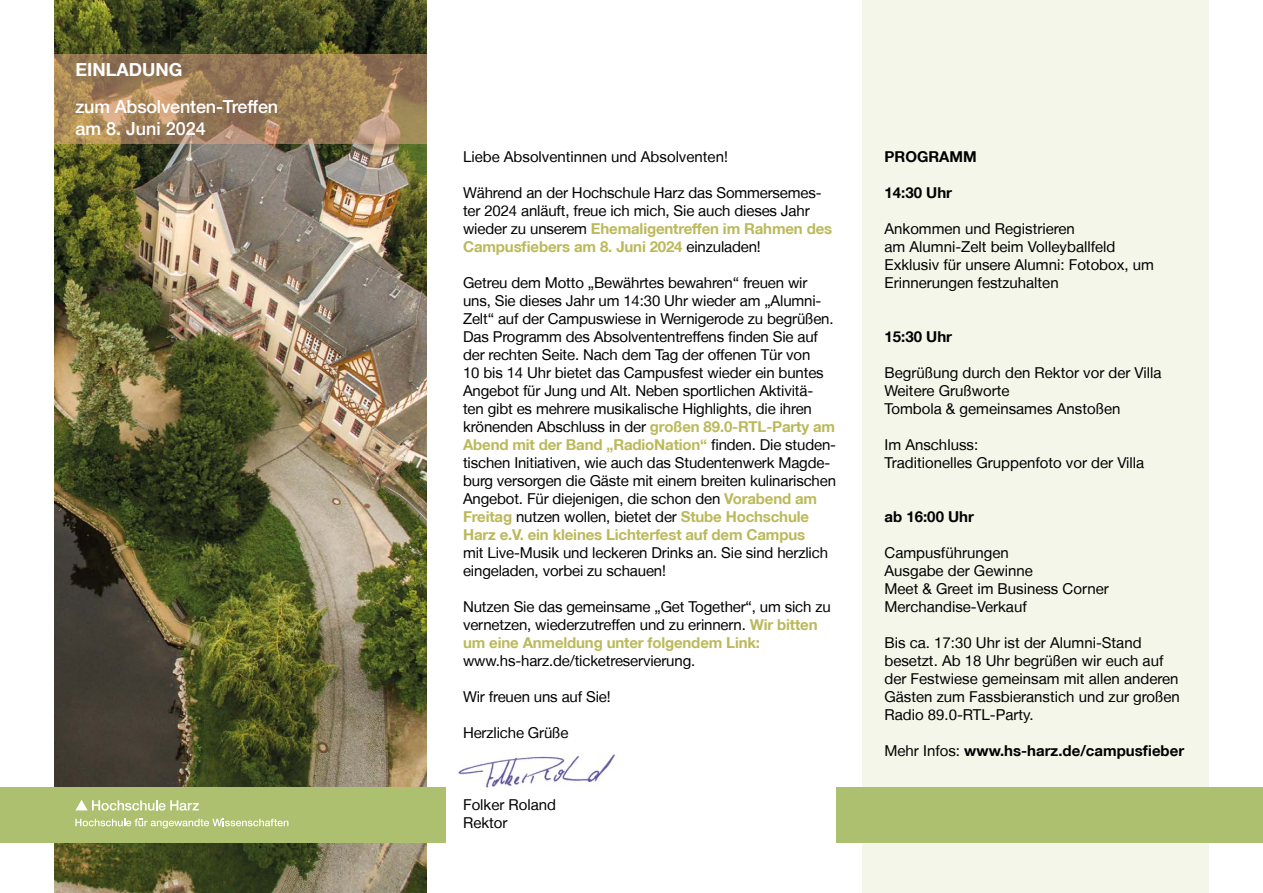
<style>
.page{position:relative;width:1263px;height:893px;background:#fff}
.page>*{position:absolute;margin:0;border:0;box-sizing:border-box;transform-origin:0 0}
.t1{font:500 18px/21.6px "Helvetica Neue LT";letter-spacing:-.01em;color:#fff}
.t2{font:700 18px "Helvetica Neue LT";color:#fff}
.t3{font:15px/18px "Helvetica Neue LT";letter-spacing:-.01em;color:#000}
.t4{font:700 15px "Helvetica Neue LT";color:#000}
.s1{font-weight:700;color:#bcb95a}
.s2{font-weight:400}
</style>
<div class="page">
<img style="left:54px;top:0;width:373px;height:893px">
<div style="left:862px;top:0;width:347px;height:893px;background:#f3f6e9"></div>
<div style="left:0;top:787px;width:445px;height:55px;background:#adc06f"></div>
<img style="left:458px;top:754px;width:157px;height:34px">
<svg style="left:75px;top:800px;width:124px;height:11px"></svg>
<svg style="left:75px;top:818px;width:213px;height:10px"></svg>
<svg style="left:54px;top:54px;width:373px;height:89px;background:#9f805a"></svg>
<div style="left:836px;top:787px;width:427px;height:55px;background:#adc06f"></div>
<p class="t2" style="left:75px;top:58px;width:108px">EINLADUNG</p>
<p class="t1" style="left:75px;top:96px;width:204px">zum Absolventen-Treffen am 8. Juni 2024</p>
<p class="t3" style="left:463px;top:147px;width:266px">Liebe Absolventinnen und Absolventen!</p>
<p class="t3" style="left:463px;top:183px;width:371px">Während an der Hochschule Harz das Sommersemes&shy;ter 2024 anläuft, freue ich mich, Sie auch dieses Jahr wieder zu unserem <span class="s1">Ehemaligentreffen im Rahmen des Campus-fiebers am 8. Juni 2024</span> einzuladen!</p>
<p class="t3" style="left:463px;top:273px;width:374px">Getreu dem Motto „Bewährtes bewahren“ freuen wir uns, Sie dieses Jahr um 14:30 Uhr wieder am „Alumni-Zelt“ auf der Campuswiese in Wernigerode zu begrüßen.<br>Das Programm des Absolvententreffens finden Sie auf der rechten Seite. Nach dem Tag der offenen Tür von<br>10 bis 14 Uhr bietet das Campusfest wieder ein buntes Angebot für Jung und Alt. Neben sportlichen Aktivitä&shy;ten gibt es mehrere musikalische Highlights, die ihren krönenden Abschluss in der <span class="s1">großen 89.0-RTL-Party am Abend mit der Band „RadioNation“</span> finden. Die studen&shy;tischen Initiativen, wie auch das Studentenwerk Magde&shy;burg versorgen die Gäste mit einem breiten kulinarischen Angebot. Für diejenigen, die schon den <span class="s1">Vorabend am Freitag</span> nutzen wollen, bietet der <span class="s1">Stube Hochschule Harz e.V. ein kleines Lichterfest auf dem Campus</span></p>
<p class="t3" style="left:463px;top:543px;width:366px">mit Live-Musik und leckeren Drinks an. Sie sind herzlich eingeladen, vorbei zu schauen!</p>
<p class="t3" style="left:463px;top:597px;width:369px">Nutzen Sie das gemeinsame „Get Together“, um sich zu vernetzen, wiederzutreffen und zu erinnern. <span class="s1">Wir bitten um eine Anmeldung unter folgendem Link:</span></p>
<p class="t3" style="left:463px;top:651px;width:234px">www.hs-harz.de/ticketreservierung.</p>
<p class="t3" style="left:463px;top:687px;width:149px">Wir freuen uns auf Sie!</p>
<p class="t3" style="left:463px;top:723px;width:107px">Herzliche Grüße</p>
<p class="t3" style="left:463px;top:795px;width:95px">Folker Roland<br>Rektor</p>
<p class="t4" style="left:884px;top:147px;width:94px">PROGRAMM</p>
<p class="t4" style="left:884px;top:183px;width:69px">14:30 Uhr</p>
<p class="t3" style="left:884px;top:219px;width:271px">Ankommen und Registrieren<br>am Alumni-Zelt beim Volleyballfeld Exklusiv für unsere Alumni: Fotobox, um Erinnerungen festzuhalten</p>
<p class="t4" style="left:884px;top:327px;width:69px">15:30 Uhr</p>
<p class="t3" style="left:884px;top:363px;width:279px">Begrüßung durch den Rektor vor der Villa<br>Weitere Grußworte<br>Tombola &amp; gemeinsames Anstoßen</p>
<p class="t3" style="left:884px;top:435px;width:261px">Im Anschluss:<br>Traditionelles Gruppenfoto vor der Villa</p>
<p class="t4" style="left:884px;top:507px;width:91px">ab 16:00 Uhr</p>
<p class="t3" style="left:884px;top:543px;width:226px">Campusführungen<br>Ausgabe der Gewinne<br>Meet &amp; Greet im Business Corner<br>Merchandise-Verkauf</p>
<p class="t3" style="left:884px;top:633px;width:297px">Bis ca. 17:30 Uhr ist der Alumni-Stand besetzt. Ab 18 Uhr begrüßen wir euch auf der Festwiese gemeinsam mit allen anderen Gästen zum Fassbieranstich und zur großen Radio 89.0-RTL-Party.</p>
<p class="t4" style="left:884px;top:741px;width:301px"><span class="s2">Mehr Infos:</span> www.hs-harz.de/campusfieber</p>
</div>
